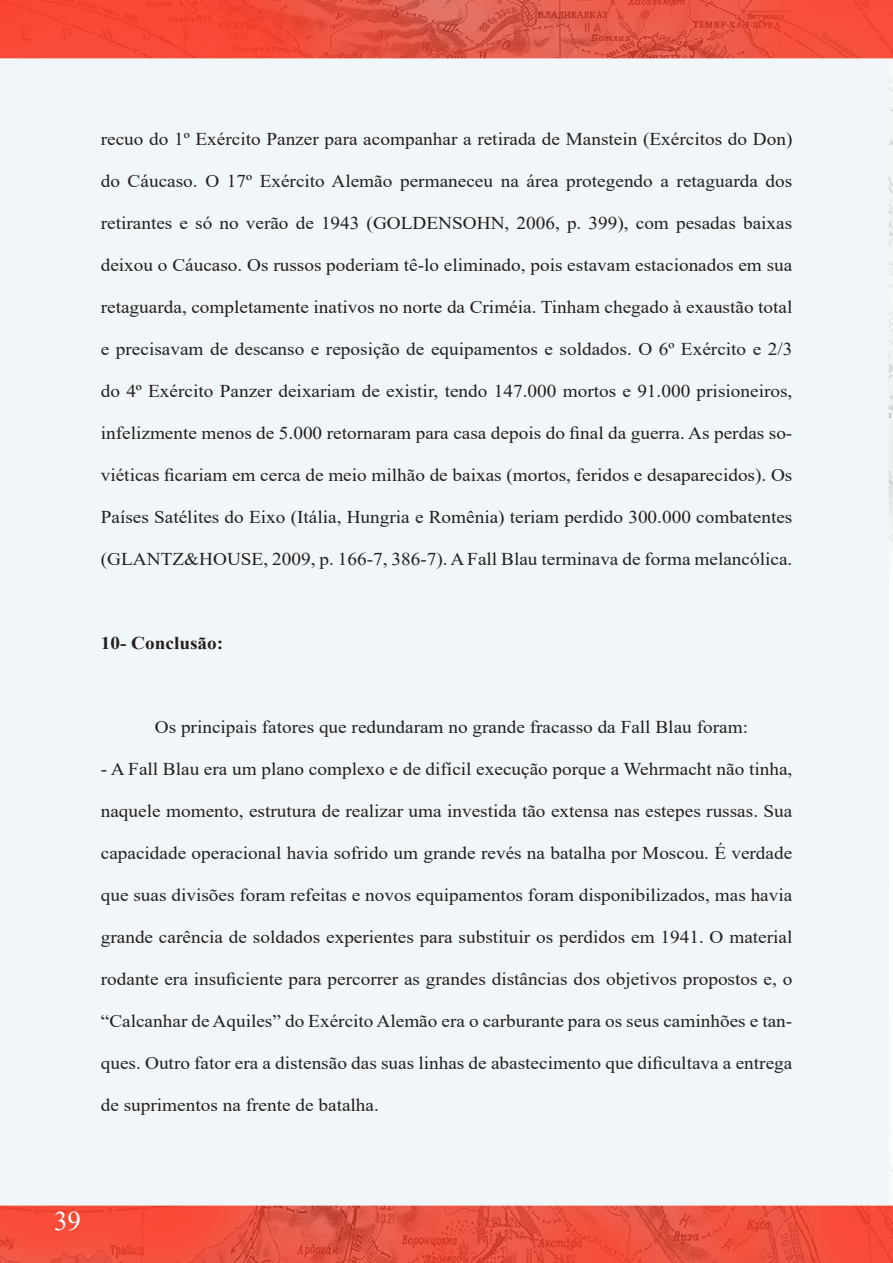
<style>
.page{position:relative;width:893px;height:1263px;background:#fff}
.page>*{position:absolute;margin:0;border:0;box-sizing:border-box;transform-origin:0 0}
.t1{font:27px "Times New Roman";color:#fff}
.t2{font:18px "Times New Roman";color:#231f20;scale:1.07 1}
.t3{font:700 18px "Times New Roman";color:#231f20;scale:1.07 1}
</style>
<div class="page">
<img style="left:0;top:0;width:893px;height:1263px">
<p class="t2" style="left:101px;top:126px;width:648px">recuo do 1º Exército Panzer para acompanhar a retirada de Manstein (Exércitos do Don)</p>
<p class="t2" style="left:101px;top:168px;width:648px">do Cáucaso. O 17º Exército Alemão permaneceu na área protegendo a retaguarda dos</p>
<p class="t2" style="left:101px;top:210px;width:648px">retirantes e só no verão de 1943 (GOLDENSOHN, 2006, p. 399), com pesadas baixas</p>
<p class="t2" style="left:101px;top:252px;width:648px">deixou o Cáucaso. Os russos poderiam tê-lo eliminado, pois estavam estacionados em sua</p>
<p class="t2" style="left:101px;top:294px;width:648px">retaguarda, completamente inativos no norte da Criméia. Tinham chegado à exaustão total</p>
<p class="t2" style="left:101px;top:336px;width:648px">e precisavam de descanso e reposição de equipamentos e soldados. O 6º Exército e 2/3</p>
<p class="t2" style="left:101px;top:378px;width:648px">do 4º Exército Panzer deixariam de existir, tendo 147.000 mortos e 91.000 prisioneiros,</p>
<p class="t2" style="left:101px;top:420px;width:648px">infelizmente menos de 5.000 retornaram para casa depois do final da guerra. As perdas so-</p>
<p class="t2" style="left:101px;top:462px;width:648px">viéticas ficariam em cerca de meio milhão de baixas (mortos, feridos e desaparecidos). Os</p>
<p class="t2" style="left:101px;top:504px;width:648px">Países Satélites do Eixo (Itália, Hungria e Romênia) teriam perdido 300.000 combatentes</p>
<p class="t2" style="left:101px;top:546px;width:648px">(GLANTZ&amp;HOUSE, 2009, p. 166-7, 386-7). A Fall Blau terminava de forma melancólica.</p>
<p class="t3" style="left:101px;top:630px;width:116px">10- Conclusão:</p>
<p class="t2" style="left:155px;top:714px;width:556px">Os principais fatores que redundaram no grande fracasso da Fall Blau foram:</p>
<p class="t2" style="left:101px;top:756px;width:648px">- A Fall Blau era um plano complexo e de difícil execução porque a Wehrmacht não tinha,</p>
<p class="t2" style="left:101px;top:798px;width:648px">naquele momento, estrutura de realizar uma investida tão extensa nas estepes russas. Sua</p>
<p class="t2" style="left:101px;top:840px;width:648px">capacidade operacional havia sofrido um grande revés na batalha por Moscou. É verdade</p>
<p class="t2" style="left:101px;top:882px;width:648px">que suas divisões foram refeitas e novos equipamentos foram disponibilizados, mas havia</p>
<p class="t2" style="left:101px;top:924px;width:648px">grande carência de soldados experientes para substituir os perdidos em 1941. O material</p>
<p class="t2" style="left:101px;top:966px;width:648px">rodante era insuficiente para percorrer as grandes distâncias dos objetivos propostos e, o</p>
<p class="t2" style="left:101px;top:1008px;width:648px">“Calcanhar de Aquiles” do Exército Alemão era o carburante para os seus caminhões e tan-</p>
<p class="t2" style="left:101px;top:1050px;width:648px">ques. Outro fator era a distensão das suas linhas de abastecimento que dificultava a entrega</p>
<p class="t2" style="left:101px;top:1092px;width:261px">de suprimentos na frente de batalha.</p>
<h1 class="t1" style="left:54px;top:1202px;width:28px">39</h1>
</div>
